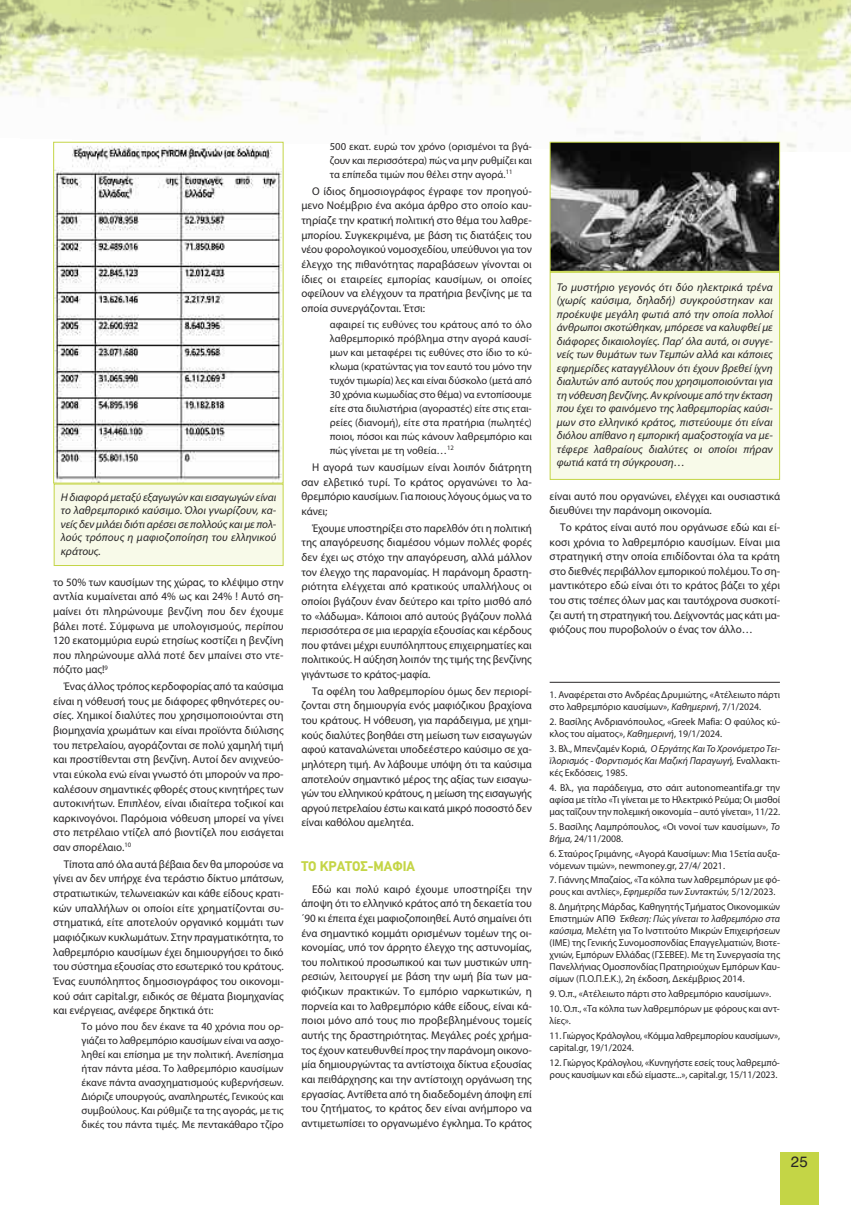
<style>
.page{position:relative;width:851px;height:1205px;background:#fff}
.page>*{position:absolute;margin:0;border:0;box-sizing:border-box;transform-origin:0 0}
.t1{font:15px "Helvetica";color:#272526}
.t2{font:700 13.75px "CF Din";color:#c4d546}
.t3{font:11.25px/14.6px "Myriad Pro";color:#272526;text-align:justify}
.t4{font:italic 11.25px/13.5px "Myriad Pro";letter-spacing:.01em;color:#272526;text-align:justify}
.t5{font:10.62px/14px "Myriad Pro";color:#272526;text-align:justify}
.t6{font:10px/12px "Myriad Pro";color:#272526}
.t7{font:italic 10px/12px "Myriad Pro";color:#272526;text-align:justify}
.s1{font-style:italic}
.s2{font-style:normal}
</style>
<div class="page">
<img style="left:53px;top:110px;width:782px;height:41px">
<img style="left:0;top:0;width:850px;height:110px">
<div style="left:780px;top:1152px;width:38px;height:53px;background:#c4d546"></div>
<div style="left:55px;top:484px;width:227px;height:81px;background:#f8fae9"></div>
<div style="left:54px;top:483px;width:229px;height:83px;border:1px solid #c4d546"></div>
<img style="left:55px;top:144px;width:226px;height:337px">
<div style="left:53px;top:142px;width:230px;height:341px;border:1px solid #c4d546"></div>
<div style="left:550px;top:273px;width:229px;height:206px;background:#f8fae9"></div>
<div style="left:549px;top:272px;width:231px;height:208px;border:1px solid #c4d546"></div>
<img style="left:551px;top:144px;width:227px;height:126px">
<div style="left:549px;top:142px;width:231px;height:130px;border:1px solid #c4d546"></div>
<hr style="left:549px;top:682px;width:230px;height:1px;background:#272526">
<p class="t4" style="left:61px;top:491px;width:217px">Ηδιαφορά μεταξύ εξαγωγών και εισαγωγών είναι το λαθρεμπορικό καύσιμο. Όλοι γνωρίζουν, κα&shy;νείς δεν μιλάει διότι αρέσει σε πολλούς και με πολ&shy;λούς τρόπους η μαφιοζοποίηση του ελληνικού κράτους.</p>
<p class="t3" style="left:53px;top:575px;width:232px">το 50% των καυσίμων της χώρας, το κλέψιμο στην αντλία κυμαίνεται από 4% ως και 24% ! Αυτό ση&shy;μαίνει ότι πληρώνουμε βενζίνη που δεν έχουμε βάλει ποτέ. Σύμφωνα με υπολογισμούς, περίπου 120 εκατομμύρια ευρώ ετησίως κοστίζει η βενζίνη που πληρώνουμε αλλά ποτέ δεν μπαίνει στο ντε&shy;πόζιτο μας!<sup>9</sup></p>
<p class="t3" style="left:53px;top:680px;width:232px;text-indent:11px">Ένας άλλος τρόπος κερδοφορίας από τα καύσιμα είναι η νόθευσή τους με διάφορες φθηνότερες ου&shy;σίες. Χημικοί διαλύτες που χρησιμοποιούνται στη βιομηχανία χρωμάτων και είναι προϊόντα διύλισης του πετρελαίου, αγοράζονται σε πολύ χαμηλή τιμή και προστίθενται στη βενζίνη. Αυτοί δεν ανιχνεύο&shy;νται εύκολα ενώ είναι γνωστό ότι μπορούν να προ&shy;καλέσουν σημαντικές φθορές στους κινητήρες των αυτοκινήτων. Επιπλέον, είναι ιδιαίτερα τοξικοί και καρκινογόνοι. Παρόμοια νόθευση μπορεί να γίνει στο πετρέλαιο ντίζελ από βιοντίζελ που εισάγεται σαν σπορέλαιο.<sup>10</sup></p>
<p class="t3" style="left:53px;top:857px;width:232px;text-indent:11px">Τίποτα από όλα αυτά βέβαια δεν θα μπορούσε να γίνει αν δεν υπήρχε ένα τεράστιο δίκτυο μπάτσων, στρατιωτικών, τελωνειακών και κάθε είδους κρατι&shy;κών υπαλλήλων οι οποίοι είτε χρηματίζονται συ&shy;στηματικά, είτε αποτελούν οργανικό κομμάτι των μαφιόζικων κυκλωμάτων. Στην πραγματικότητα, το λαθρεμπόριο καυσίμων έχει δημιουργήσει το δικό του σύστημα εξουσίας στο εσωτερικό του κράτους.<br>Ένας ευυπόληπτος δημοσιογράφος του οικονομι&shy;κού σάιτ capital.gr, ειδικός σε θέματα βιομηχανίας και ενέργειας, ανέφερε δηκτικά ότι:</p>
<p class="t5" style="left:81px;top:1020px;width:203px">Το μόνο που δεν έκανε τα 40 χρόνια που ορ&shy;γιάζει το λαθρεμπόριο καυσίμων είναι να ασχο&shy;ληθεί και επίσημα με την πολιτική. Ανεπίσημα ήταν πάντα μέσα. Το λαθρεμπόριο καυσίμων έκανε πάντα ανασχηματισμούς κυβερνήσεων.<br>Διόριζε υπουργούς, αναπληρωτές, Γενικούς και συμβούλους. Και ρύθμιζε τα της αγοράς, με τις δικές του πάντα τιμές. Με πεντακάθαρο τζίρο</p>
<p class="t5" style="left:330px;top:140px;width:204px">500 εκατ. ευρώ τον χρόνο (ορισμένοι τα βγά&shy;ζουν και περισσότερα) πώς να μην ρυθμίζει και τα επίπεδα τιμών που θέλει στην αγορά.<sup>11</sup></p>
<p class="t3" style="left:301px;top:185px;width:232px;text-indent:11px">Ο ίδιος δημοσιογράφος έγραφε τον προηγού&shy;μενο Νοέμβριο ένα ακόμα άρθρο στο οποίο καυ&shy;τηρίαζε την κρατική πολιτική στο θέμα του λαθρε&shy;μπορίου. Συγκεκριμένα, με βάση τις διατάξεις του νέου φορολογικού νομοσχεδίου, υπεύθυνοι για τον έλεγχο της πιθανότητας παραβάσεων γίνονται οι ίδιες οι εταιρείες εμπορίας καυσίμων, οι οποίες οφείλουν να ελέγχουν τα πρατήρια βενζίνης με τα οποία συνεργάζονται. Έτσι:</p>
<p class="t5" style="left:330px;top:318px;width:204px">αφαιρεί τις ευθύνες του κράτους από το όλο λαθρεμπορικό πρόβλημα στην αγορά καυσί&shy;μων και μεταφέρει τις ευθύνες στο ίδιο το κύ&shy;κλωμα (κρατώντας για τον εαυτό του μόνο την τυχόν τιμωρία) λες και είναι δύσκολο (μετά από 30 χρόνια κωμωδίας στο θέμα) να εντοπίσουμε είτε στα διυλιστήρια (αγοραστές) είτε στις εται&shy;ρείες (διανομή), είτε στα πρατήρια (πωλητές) ποιοι, πόσοι και πώς κάνουν λαθρεμπόριο και πώς γίνεται με τη νοθεία…<sup>12</sup></p>
<p class="t3" style="left:301px;top:461px;width:232px;text-indent:11px">Η αγορά των καυσίμων είναι λοιπόν διάτρητη σαν ελβετικό τυρί. Το κράτος οργανώνει το λα&shy;θρεμπόριο καυσίμων. Για ποιους λόγους όμως να το κάνει;</p>
<p class="t3" style="left:301px;top:521px;width:232px;text-indent:11px">Έχουμε υποστηρίξει στο παρελθόν ότι η πολιτική της απαγόρευσης διαμέσου νόμων πολλές φορές δεν έχει ως στόχο την απαγόρευση, αλλά μάλλον τον έλεγχο της παρανομίας. Η παράνομη δραστη&shy;ριότητα ελέγχεται από κρατικούς υπαλλήλους οι οποίοι βγάζουν έναν δεύτερο και τρίτο μισθό από το «λάδωμα». Κάποιοι από αυτούς βγάζουν πολλά περισσότερα σε μια ιεραρχία εξουσίας και κέρδους που φτάνει μέχρι ευυπόληπτους επιχειρηματίες και πολιτικούς. Η αύξηση λοιπόν της τιμής της βενζίνης γιγάντωσε το κράτος-μαφία.</p>
<p class="t3" style="left:301px;top:684px;width:232px;text-indent:11px">Τα οφέλη του λαθρεμπορίου όμως δεν περιορί&shy;ζονται στη δημιουργία ενός μαφιόζικου βραχίονα του κράτους. Η νόθευση, για παράδειγμα, με χημι&shy;κούς διαλύτες βοηθάει στη μείωση των εισαγωγών αφού καταναλώνεται υποδεέστερο καύσιμο σε χα&shy;μηλότερη τιμή. Αν λάβουμε υπόψη ότι τα καύσιμα αποτελούν σημαντικό μέρος της αξίας των εισαγω&shy;γών του ελληνικού κράτους, η μείωση της εισαγωγής αργού πετρελαίου έστω και κατά μικρό ποσοστό δεν είναι καθόλου αμελητέα.</p>
<p class="t2" style="left:301px;top:859px;width:115px">ΤΟ ΚΡΑΤΟΣ-ΜΑΦΙΑ</p>
<p class="t3" style="left:301px;top:882px;width:232px;text-indent:11px">Εδώ και πολύ καιρό έχουμε υποστηρίξει την άποψη ότι το ελληνικό κράτος από τη δεκαετία του ΄90 κι έπειτα έχει μαφιοζοποιηθεί. Αυτό σημαίνει ότι ένα σημαντικό κομμάτι ορισμένων τομέων της οι&shy;κονομίας, υπό τον άρρητο έλεγχο της αστυνομίας, του πολιτικού προσωπικού και των μυστικών υπη&shy;ρεσιών, λειτουργεί με βάση την ωμή βία των μα&shy;φιόζικων πρακτικών. Το εμπόριο ναρκωτικών, η πορνεία και το λαθρεμπόριο κάθε είδους, είναι κά&shy;ποιοι μόνο από τους πιο προβεβλημένους τομείς αυτής της δραστηριότητας. Μεγάλες ροές χρήμα&shy;τος έχουν κατευθυνθεί προς την παράνομη οικονο&shy;μία δημιουργώντας τα αντίστοιχα δίκτυα εξουσίας και πειθάρχησης και την αντίστοιχη οργάνωση της εργασίας. Αντίθετα από τη διαδεδομένη άποψη επί του ζητήματος, το κράτος δεν είναι ανήμπορο να αντιμετωπίσει το οργανωμένο έγκλημα. Το κράτος</p>
<p class="t4" style="left:556px;top:281px;width:217px">Το μυστήριο γεγονός ότι δύο ηλεκτρικά τρένα (χωρίς καύσιμα, δηλαδή) συγκρούστηκαν και προέκυψε μεγάλη φωτιά από την οποία πολλοί άνθρωποι σκοτώθηκαν, μπόρεσε να καλυφθεί με διάφορες δικαιολογίες. Παρ’ όλα αυτά, οι συγγε&shy;νείς των θυμάτων των Τεμπών αλλά και κάποιες εφημερίδες καταγγέλλουν ότι έχουν βρεθεί ίχνη διαλυτών από αυτούς που χρησιμοποιούνται για τη νόθευση βενζίνης. Αν κρίνουμε από την έκταση που έχει το φαινόμενο της λαθρεμπορίας καύσι&shy;μων στο ελληνικό κράτος, πιστεύουμε ότι είναι διόλου απίθανο η εμπορική αμαξοστοιχία να με&shy;τέφερε λαθραίους διαλύτες οι οποίοι πήραν φωτιά κατά τη σύγκρουση…</p>
<p class="t3" style="left:549px;top:489px;width:232px">είναι αυτό που οργανώνει, ελέγχει και ουσιαστικά διευθύνει την παράνομη οικονομία.</p>
<p class="t3" style="left:549px;top:521px;width:232px;text-indent:11px">Το κράτος είναι αυτό που οργάνωσε εδώ και εί&shy;κοσι χρόνια το λαθρεμπόριο καυσίμων. Είναι μια στρατηγική στην οποία επιδίδονται όλα τα κράτη στο διεθνές περιβάλλον εμπορικού πολέμου. Το ση&shy;μαντικότερο εδώ είναι ότι το κράτος βάζει το χέρι του στις τσέπες όλων μας και ταυτόχρονα συσκοτί&shy;ζει αυτή τη στρατηγική του. Δείχνοντάς μας κάτι μα&shy;φιόζους που πυροβολούν ο ένας τον άλλο…</p>
<p class="t6" style="left:549px;top:690px;width:232px">1. Αναφέρεται στο Ανδρέας Δρυμιώτης, «Ατέλειωτο πάρτι στο λαθρεμπόριο καυσίμων», <span class="s1">Καθημερινή</span>, 7/1/2024.</p>
<p class="t6" style="left:549px;top:716px;width:232px">2. Βασίλης Ανδριανόπουλος, «Greek Mafia: Ο φαύλος κύ&shy;κλος του αίματος», <span class="s1">Καθημερινή</span>, 19/1/2024.</p>
<p class="t7" style="left:549px;top:743px;width:232px"><span class="s2">3. Βλ., Μπενζαμέν Κοριά,</span> ΟΕργάτης Και Το Χρονόμετρο Τει&shy;ϊλορισμός - Φορντισμός Και Μαζική Παραγωγή, <span class="s2">Εναλλακτι&shy;κές Εκδόσεις, 1985.</span></p>
<p class="t6" style="left:549px;top:782px;width:232px;text-align:justify">4. Βλ., για παράδειγμα, στο σάιτ autonomeantifa.gr την αφίσα με τίτλο «Τι γίνεται με το Ηλεκτρικό Ρεύμα; Οι μισθοί μας ταΐζουν την πολεμική οικονομία – αυτό γίνεται», 11/22.</p>
<p class="t6" style="left:549px;top:821px;width:232px">5. Βασίλης Λαμπρόπουλος, «Οι νονοί των καυσίμων», <span class="s1">Το<br>Βήμα,</span> 24/11/2008.</p>
<p class="t6" style="left:549px;top:848px;width:232px">6. Σταύρος Γριμάνης, «Αγορά Καυσίμων: Μια 15ετία αυξα&shy;νόμενων τιμών», newmoney.gr, 27/4/ 2021.</p>
<p class="t6" style="left:549px;top:875px;width:232px">7. Γιάννης Μπαζαίος, «Τα κόλπα των λαθρεμπόρων με φό&shy;ρους και αντλίες», <span class="s1">Εφημερίδα των Συντακτών,</span> 5/12/2023.</p>
<p class="t6" style="left:549px;top:901px;width:232px;text-align:justify">8. Δημήτρης Μάρδας, Καθηγητής Τμήματος Οικονομικών Επιστημών ΑΠΘ <span class="s1">Έκθεση: Πώς γίνεται το λαθρεμπόριο στα καύσιμα,</span> Μελέτη για Το Ινστιτούτο Μικρών Επιχειρήσεων (ΙΜΕ) της Γενικής Συνομοσπονδίας Επαγγελματιών, Βιοτε&shy;χνιών, Εμπόρων Ελλάδας (ΓΣΕΒΕE). Με τη Συνεργασία της Πανελλήνιας Ομοσπονδίας Πρατηριούχων Εμπόρων Καυ&shy;σίμων (Π.Ο.Π.Ε.Κ.), 2η έκδοση, Δεκέμβριος 2014.</p>
<p class="t6" style="left:549px;top:988px;width:223px">9. Ό.π., «Ατέλειωτο πάρτι στο λαθρεμπόριο καυσίμων».</p>
<p class="t6" style="left:549px;top:1003px;width:232px">10. Ό.π., «Τα κόλπα των λαθρεμπόρων με φόρους και αντ&shy;λίες».</p>
<p class="t6" style="left:549px;top:1030px;width:232px">11. Γιώργος Κράλογλου, «Κόμμα λαθρεμπορίου καυσίμων», capital.gr, 19/1/2024.</p>
<p class="t6" style="left:549px;top:1057px;width:232px">12. Γιώργος Κράλογλου, «Κυνηγήστε εσείς τους λαθρεμπό&shy;ρους καυσίμων και εδώ είμαστε...», capital.gr, 15/11/2023.</p>
<h1 class="t1" style="left:790px;top:1153px;width:18px">25</h1>
</div>
